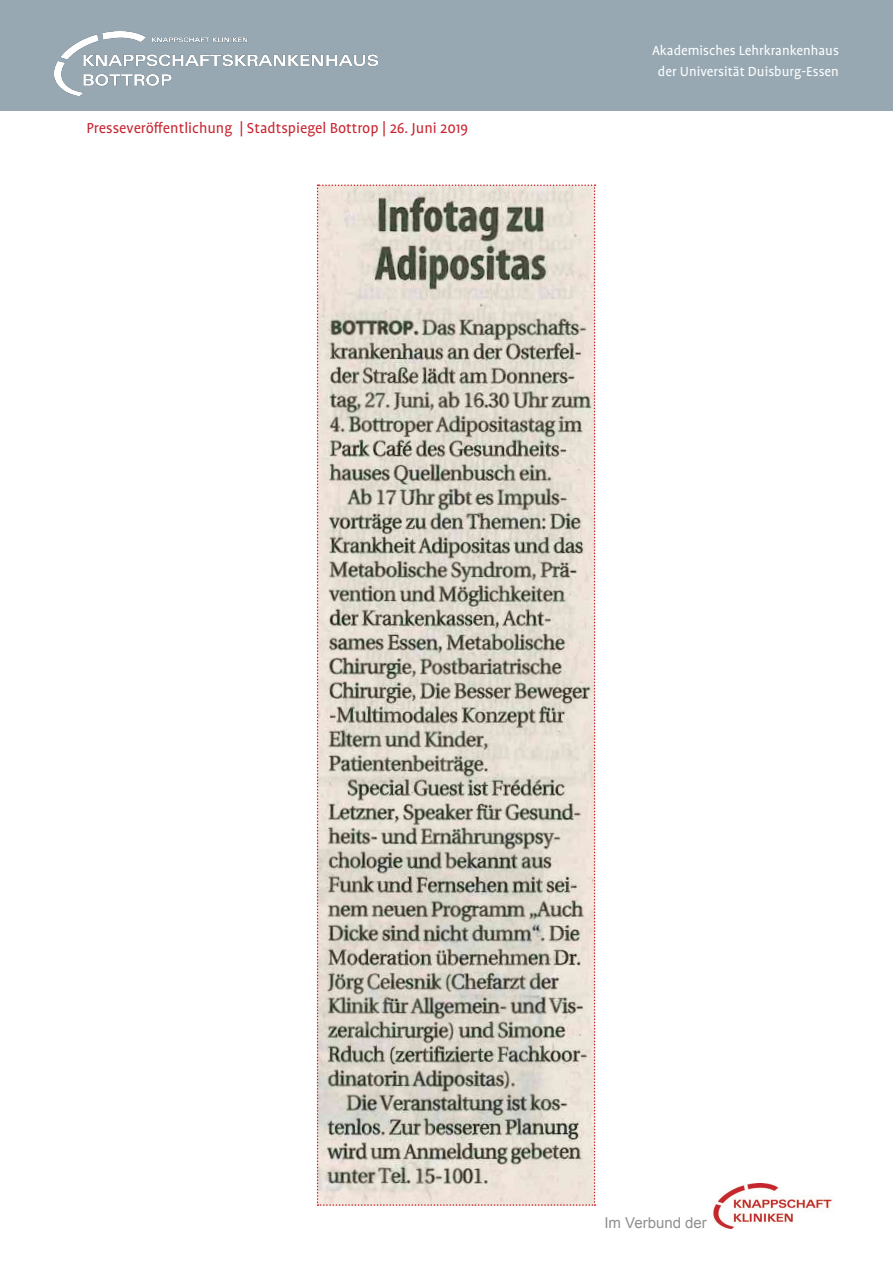
<style>
.page{position:relative;width:893px;height:1263px;background:#fff}
.page>*{position:absolute;margin:0;border:0;box-sizing:border-box;transform-origin:0 0}
.t1{font:16.5px "Profile OT";color:#c82430}
.t2{font:15px "Profile OT";color:#fff}
.t3{font:15px "Arial";color:#8e8f8d}
</style>
<div class="page">
<div style="left:0;top:0;width:892px;height:110px;background:#97a8b2"></div>
<img style="left:54px;top:31px;width:324px;height:65px">
<img style="left:713px;top:1183px;width:119px;height:45px">
<svg style="left:317px;top:184px;width:279px;height:1022px;background:#c3bdb2"></svg>
<p class="t1" style="left:86px;top:119px;width:383px">Presseveröffentlichung | Stadtspiegel Bottrop | 26. Juni 2019</p>
<p class="t2" style="left:652px;top:43px;width:188px">Akademisches Lehrkrankenhaus</p>
<p class="t2" style="left:658px;top:64px;width:182px">der Universität Duisburg-Essen</p>
<p class="t3" style="left:604px;top:1212px;width:104px">Im Verbund der</p>
</div>
